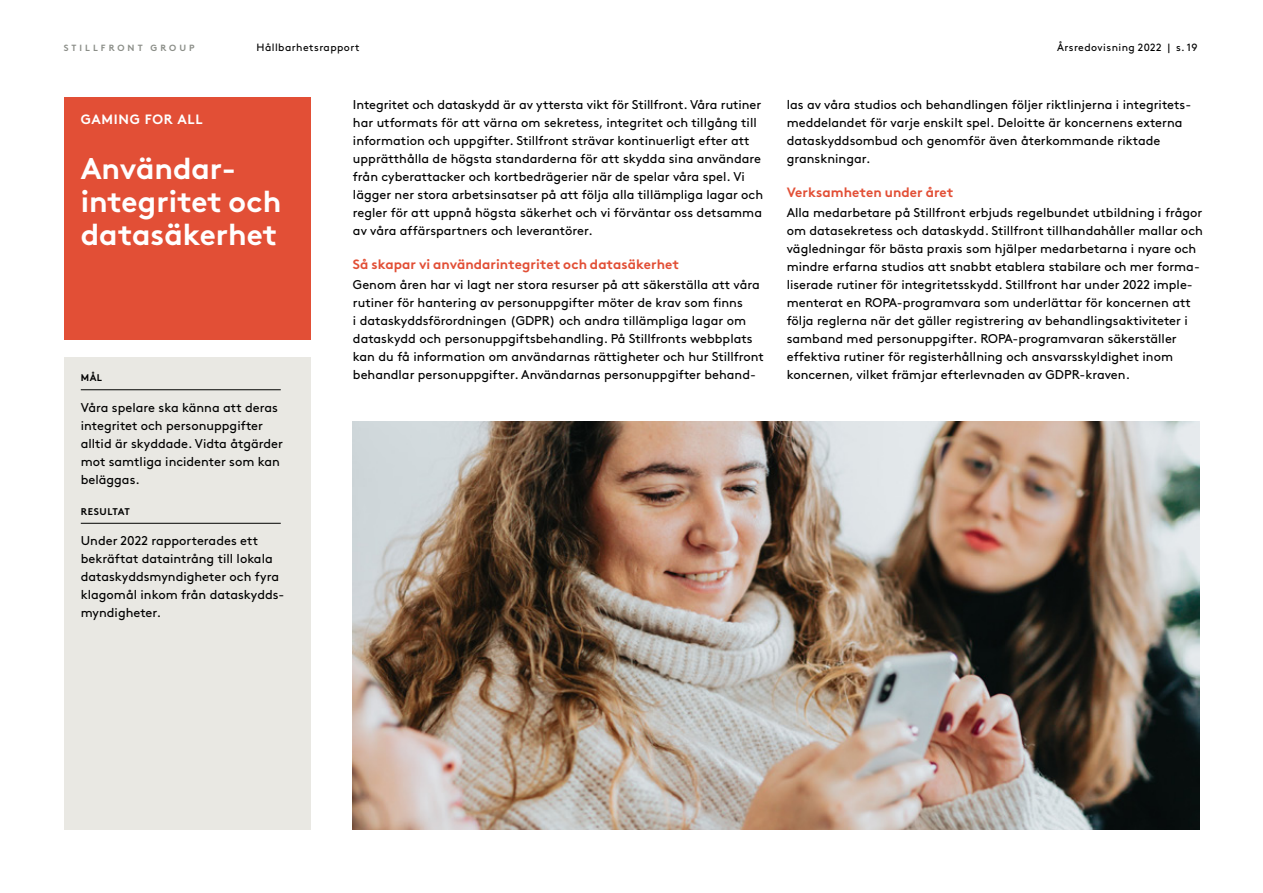
<style>
.page{position:relative;width:1263px;height:893px;background:#fff}
.page>*{position:absolute;margin:0;border:0;box-sizing:border-box;transform-origin:0 0}
.t1{font:700 30px/33px "Brown Std";color:#fff}
.t2{font:700 13.5px "Brown Std";color:#e24f36}
.t3{font:700 13.5px "Brown Std";letter-spacing:.05em;color:#fff}
.t4{font:12.75px/18px "Brown Std";color:#000}
.t5{font:10.5px "Brown Std";letter-spacing:.04em;color:#000}
.t6{font:700 9.75px "Brown Std";letter-spacing:.05em;color:#000}
.t7{font:700 9px "Brown Std";letter-spacing:.34em;color:#8b8e88}
</style>
<div class="page">
<div style="left:64px;top:98px;width:246px;height:242px;background:#e24f36"></div>
<div style="left:64px;top:357px;width:247px;height:472px;background:#e9e8e3"></div>
<hr style="left:81px;top:389px;width:200px;height:1px;background:#000">
<hr style="left:81px;top:523px;width:200px;height:1px;background:#000">
<img style="left:353px;top:421px;width:846px;height:409px">
<p class="t7" style="left:64px;top:42px;width:132px">STILLFRONT GROUP</p>
<p class="t5" style="left:257px;top:41px;width:105px">Hållbarhetsrapport</p>
<p class="t5" style="left:1057px;top:41px;width:142px">Årsredovisning 2022 | s. 19</p>
<p class="t3" style="left:81px;top:111px;width:123px">GAMING FOR ALL</p>
<h1 class="t1" style="left:81px;top:151px;width:202px">Användar&shy;integritet och datasäkerhet</h1>
<p class="t6" style="left:81px;top:372px;width:23px">MÅL</p>
<p class="t4" style="left:81px;top:398px;width:204px">Våra spelare ska känna att deras integritet och personuppgifter alltid är skyddade. Vidta åtgärder mot samtliga incidenter som kan beläggas.</p>
<p class="t6" style="left:81px;top:505px;width:51px">RESULTAT</p>
<p class="t4" style="left:81px;top:532px;width:205px">Under 2022 rapporterades ett bekräftat dataintrång till lokala dataskyddsmyndigheter och fyra klagomål inkom från dataskydds&shy;myndigheter.</p>
<p class="t4" style="left:353px;top:96px;width:412px">Integritet och dataskydd är av yttersta vikt för Stillfront. Våra rutiner har utformats för att värna om sekretess, integritet och tillgång till information och uppgifter. Stillfront strävar kontinuerligt efter att upprätthålla de högsta standarderna för att skydda sina användare från cyberattacker och kortbedrägerier när de spelar våra spel. Vi lägger ner stora arbetsinsatser på att följa alla tillämpliga lagar och regler för att uppnå högsta säkerhet och vi förväntar oss detsamma av våra affärspartners och leverantörer.</p>
<p class="t2" style="left:353px;top:256px;width:328px">Så skapar vi användarintegritet och datasäkerhet</p>
<p class="t4" style="left:353px;top:276px;width:412px">Genom åren har vi lagt ner stora resurser på att säkerställa att våra rutiner för hantering av personuppgifter möter de krav som finns<br>i dataskyddsförordningen (GDPR) och andra tillämpliga lagar om dataskydd och personuppgiftsbehandling. På Stillfronts webbplats kan du få information om användarnas rättigheter och hur Stillfront behandlar personuppgifter. Användarnas personuppgifter behand-</p>
<p class="t4" style="left:787px;top:96px;width:406px">las av våra studios och behandlingen följer riktlinjerna i integritets&shy;meddelandet för varje enskilt spel. Deloitte är koncernens externa dataskyddsombud och genomför även återkommande riktade granskningar.</p>
<p class="t2" style="left:787px;top:184px;width:168px">Verksamheten under året</p>
<p class="t4" style="left:787px;top:204px;width:418px">Alla medarbetare på Stillfront erbjuds regelbundet utbildning i frågor om datasekretess och dataskydd. Stillfront tillhandahåller mallar och vägledningar för bästa praxis som hjälper medarbetarna i nyare och mindre erfarna studios att snabbt etablera stabilare och mer forma&shy;liserade rutiner för integritetsskydd. Stillfront har under 2022 imple&shy;menterat en ROPA-programvara som underlättar för koncernen att följa reglerna när det gäller registrering av behandlingsaktiviteter i samband med personuppgifter. ROPA-programvaran säkerställer effektiva rutiner för registerhållning och ansvarsskyldighet inom koncernen, vilket främjar efterlevnaden av GDPR-kraven.</p>
</div>
